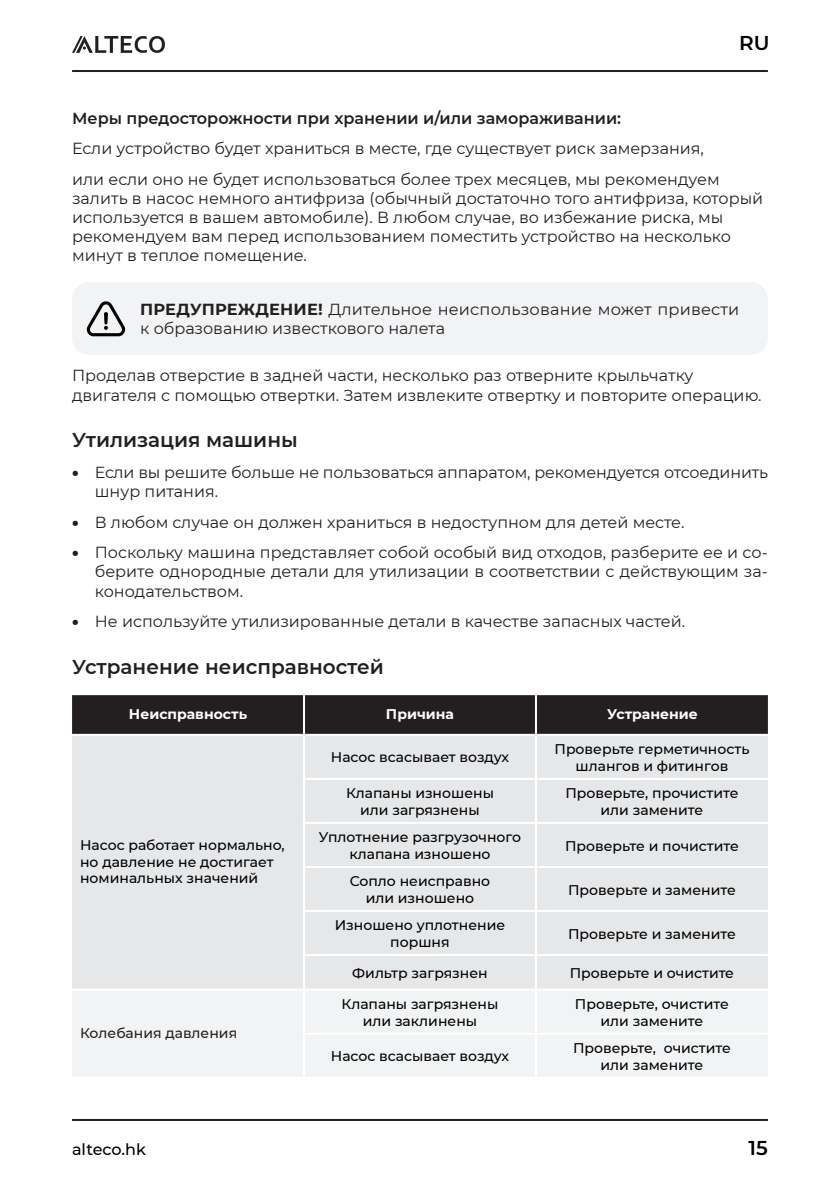
<style>
.page{position:relative;width:840px;height:1191px;background:#fff}
.page>*{position:absolute;margin:0;border:0;box-sizing:border-box;transform-origin:0 0}
.t1{font:600 20px "Montserrat";color:#231f20}
.t2{font:600 20px "Montserrat";color:#000}
.t3{font:16px/19.2px "Montserrat";color:#231f20}
.t4{font:600 16px "Montserrat";color:#231f20}
.t5{font:500 16px "Montserrat";color:#000}
.t6{font:500 14px/16.8px "Montserrat";color:#000;text-align:center}
.t7{font:700 14px "Montserrat";color:#fff}
.t8{font:500 14px "Montserrat";color:#231f20}
.s1{font-weight:700}
.s2{font-weight:900}
</style>
<div class="page">
<hr style="left:72px;top:70px;width:695px;height:2px;background:#231f20">
<hr style="left:72px;top:1119px;width:695px;height:2px;background:#231f20">
<svg style="left:72px;top:36px;width:93px;height:17px"></svg>
<div style="left:72px;top:282px;width:695px;height:73px;background:#f2f3f4;border-radius:17px"></div>
<svg style="left:87px;top:301px;width:38px;height:35px"></svg>
<div style="left:72px;top:695px;width:695px;height:39px;background:#231f20"></div>
<div style="left:72px;top:736px;width:695px;height:252px;background:#e6e7e9"></div>
<div style="left:72px;top:991px;width:695px;height:85px;background:#f2f3f4"></div>
<hr style="left:303px;top:695px;width:2px;height:39px;background:#fff">
<hr style="left:534px;top:695px;width:2px;height:39px;background:#fff">
<hr style="left:303px;top:736px;width:2px;height:42px;background:#fff">
<hr style="left:534px;top:736px;width:2px;height:42px;background:#fff">
<hr style="left:303px;top:778px;width:232px;height:2px;background:#fff">
<hr style="left:303px;top:780px;width:2px;height:42px;background:#fff">
<hr style="left:535px;top:778px;width:232px;height:2px;background:#fff">
<hr style="left:534px;top:780px;width:2px;height:42px;background:#fff">
<hr style="left:303px;top:822px;width:232px;height:2px;background:#fff">
<hr style="left:303px;top:824px;width:2px;height:42px;background:#fff">
<hr style="left:535px;top:822px;width:232px;height:2px;background:#fff">
<hr style="left:534px;top:824px;width:2px;height:42px;background:#fff">
<hr style="left:303px;top:866px;width:232px;height:2px;background:#fff">
<hr style="left:303px;top:868px;width:2px;height:42px;background:#fff">
<hr style="left:535px;top:866px;width:232px;height:2px;background:#fff">
<hr style="left:534px;top:868px;width:2px;height:42px;background:#fff">
<hr style="left:303px;top:910px;width:232px;height:2px;background:#fff">
<hr style="left:303px;top:912px;width:2px;height:42px;background:#fff">
<hr style="left:535px;top:910px;width:232px;height:2px;background:#fff">
<hr style="left:534px;top:912px;width:2px;height:42px;background:#fff">
<hr style="left:303px;top:954px;width:232px;height:2px;background:#fff">
<hr style="left:303px;top:956px;width:2px;height:32px;background:#fff">
<hr style="left:535px;top:954px;width:232px;height:2px;background:#fff">
<hr style="left:534px;top:956px;width:2px;height:32px;background:#fff">
<hr style="left:303px;top:990px;width:2px;height:42px;background:#fff">
<hr style="left:534px;top:990px;width:2px;height:42px;background:#fff">
<hr style="left:303px;top:1032px;width:232px;height:2px;background:#fff">
<hr style="left:303px;top:1034px;width:2px;height:42px;background:#fff">
<hr style="left:535px;top:1032px;width:232px;height:2px;background:#fff">
<hr style="left:534px;top:1034px;width:2px;height:42px;background:#fff">
<p class="t2" style="left:738px;top:29px;width:32px">RU</p>
<p class="t4" style="left:72px;top:106px;width:550px">Меры предосторожности при хранении и/или замораживании:</p>
<p class="t3" style="left:72px;top:132px;width:648px;line-height:30.6px">Если устройство будет храниться в месте, где существует риск замерзания, или если оно не будет использоваться более трех месяцев, мы рекомендуем</p>
<p class="t3" style="left:72px;top:188px;width:692px">залить в насос немного антифриза (обычный достаточно того антифриза, который используется в вашем автомобиле). В любом случае, во избежание риска, мы рекомендуем вам перед использованием поместить устройство на несколько минут в теплое помещение.</p>
<p class="t3" style="left:140px;top:299px;width:600px"><span class="s1">ПРЕДУПРЕЖДЕНИЕ!</span> Длительное неиспользование может привести к образованию известкового налета</p>
<p class="t3" style="left:72px;top:365px;width:690px">Проделав отверстие в задней части, несколько раз отверните крыльчатку двигателя с помощью отвертки. Затем извлеките отвертку и повторите операцию.</p>
<p class="t1" style="left:72px;top:426px;width:227px">Утилизация машины</p>
<p class="t3" style="left:95px;top:462px;width:674px;text-indent:-23px"><span class="s2">•</span> Если вы решите больше не пользоваться аппаратом, рекомендуется отсоединить шнур питания.</p>
<p class="t3" style="left:72px;top:512px;width:613px"><span class="s2">•</span> В любом случае он должен храниться в недоступном для детей месте.</p>
<p class="t3" style="left:95px;top:542px;width:674px;text-align:justify;text-indent:-23px"><span class="s2">•</span> Поскольку машина представляет собой особый вид отходов, разберите ее и со&shy;берите однородные детали для утилизации в соответствии с действующим за&shy;конодательством.</p>
<p class="t3" style="left:72px;top:611px;width:614px"><span class="s2">•</span> Не используйте утилизированные детали в качестве запасных частей.</p>
<p class="t1" style="left:72px;top:652px;width:313px">Устранение неисправностей</p>
<p class="t7" style="left:129px;top:704px;width:120px">Неисправность</p>
<p class="t7" style="left:386px;top:704px;width:70px">Причина</p>
<p class="t7" style="left:606px;top:704px;width:92px">Устранение</p>
<p class="t6" style="left:80px;top:836px;width:206px;text-align:left">Насос работает нормально, но давление не достигает номинальных значений</p>
<p class="t8" style="left:80px;top:1023px;width:158px">Колебания давления</p>
<p class="t6" style="left:331px;top:748px;width:180px">Насос всасывает воздух</p>
<p class="t6" style="left:554px;top:740px;width:196px">Проверьте герметичность шлангов и фитингов</p>
<p class="t6" style="left:346px;top:784px;width:149px">Клапаны изношены или загрязнены</p>
<p class="t6" style="left:565px;top:784px;width:174px">Проверьте, прочистите или замените</p>
<p class="t6" style="left:319px;top:828px;width:203px">Уплотнение разгрузочного клапана изношено</p>
<p class="t6" style="left:564px;top:836px;width:175px">Проверьте и почистите</p>
<p class="t6" style="left:349px;top:872px;width:142px">Сопло неисправно или изношено</p>
<p class="t6" style="left:567px;top:880px;width:169px">Проверьте и замените</p>
<p class="t6" style="left:334px;top:916px;width:172px">Изношено уплотнение поршня</p>
<p class="t6" style="left:567px;top:924px;width:169px">Проверьте и замените</p>
<p class="t6" style="left:352px;top:964px;width:137px">Фильтр загрязнен</p>
<p class="t6" style="left:569px;top:964px;width:166px">Проверьте и очистите</p>
<p class="t6" style="left:341px;top:995px;width:158px">Клапаны загрязнены или заклинены</p>
<p class="t6" style="left:574px;top:995px;width:155px">Проверьте, очистите или замените</p>
<p class="t6" style="left:331px;top:1047px;width:180px">Насос всасывает воздух</p>
<p class="t6" style="left:572px;top:1039px;width:159px">Проверьте, очистите или замените</p>
<p class="t5" style="left:72px;top:1138px;width:75px">alteco.hk</p>
<p class="t2" style="left:748px;top:1133px;width:21px">15</p>
</div>
